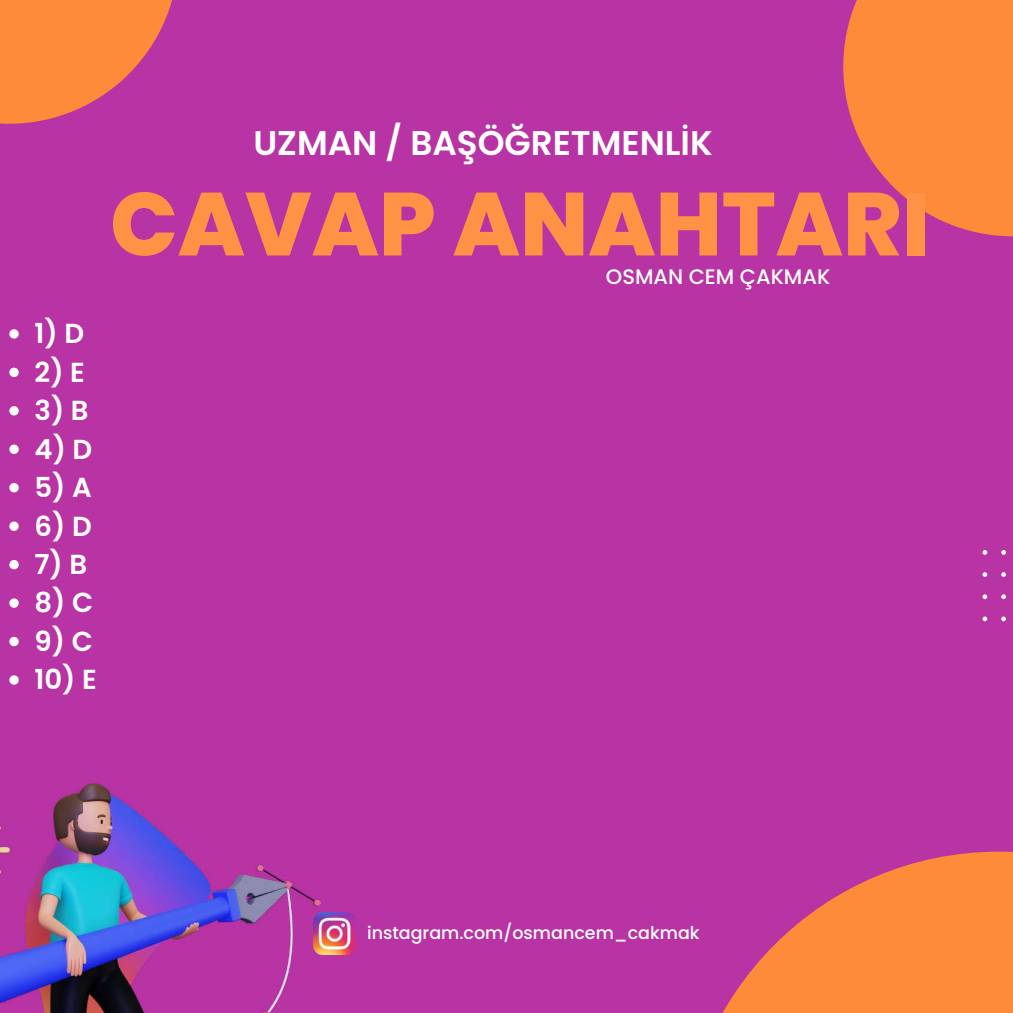
<style>
.page{position:relative;width:1013px;height:1013px;background:#fff}
.page>*{position:absolute;margin:0;border:0;box-sizing:border-box;transform-origin:0 0}
.t1{font:800 89.12px "Poppins";color:#ff9244}
.t2{font:600 34.25px "Poppins";color:#fff}
.t3{font:600 27.5px "Poppins";color:#fff}
.t4{font:500 21px "Poppins";color:#fff}
.t5{font:500 17.5px "Poppins";color:#fff}
</style>
<div class="page">
<div style="left:0;top:0;width:1012px;height:1012px;background:#b833a3"></div>
<svg style="left:0;top:0;width:172px;height:124px"></svg>
<svg style="left:843px;top:0;width:169px;height:236px"></svg>
<svg style="left:723px;top:851px;width:289px;height:161px;fill:#fd8b39"></svg>
<img style="left:0;top:783px;width:321px;height:229px">
<svg style="left:9px;top:329px;width:10px;height:9px"></svg>
<svg style="left:9px;top:368px;width:10px;height:9px"></svg>
<svg style="left:9px;top:406px;width:10px;height:9px"></svg>
<svg style="left:9px;top:444px;width:10px;height:10px"></svg>
<svg style="left:9px;top:483px;width:10px;height:9px"></svg>
<svg style="left:9px;top:521px;width:10px;height:10px"></svg>
<svg style="left:9px;top:560px;width:10px;height:9px"></svg>
<svg style="left:9px;top:598px;width:10px;height:10px"></svg>
<svg style="left:9px;top:637px;width:10px;height:9px"></svg>
<svg style="left:9px;top:675px;width:10px;height:9px"></svg>
<svg style="left:982px;top:550px;width:24px;height:71px"></svg>
<img style="left:313px;top:912px;width:42px;height:42px">
<p class="t3" style="left:35px;top:314px;width:51px">1) D</p>
<p class="t3" style="left:35px;top:353px;width:52px">2) E</p>
<p class="t3" style="left:35px;top:391px;width:56px">3) B</p>
<p class="t3" style="left:35px;top:430px;width:59px">4) D</p>
<p class="t3" style="left:35px;top:468px;width:59px">5) A</p>
<p class="t3" style="left:35px;top:506px;width:59px">6) D</p>
<p class="t3" style="left:35px;top:545px;width:54px">7) B</p>
<p class="t3" style="left:35px;top:583px;width:60px">8) C</p>
<p class="t3" style="left:35px;top:622px;width:60px">9) C</p>
<p class="t3" style="left:35px;top:660px;width:64px">10) E</p>
<p class="t2" style="left:253px;top:119px;width:461px">UZMAN / BAŞÖĞRETMENLİK</p>
<h1 class="t1" style="left:110px;top:162px;width:820px">CAVAP ANAHTARI</h1>
<p class="t4" style="left:606px;top:262px;width:226px">OSMAN CEM ÇAKMAK</p>
<p class="t5" style="left:367px;top:920px;width:334px">instagram.com/osmancem_cakmak</p>
</div>
